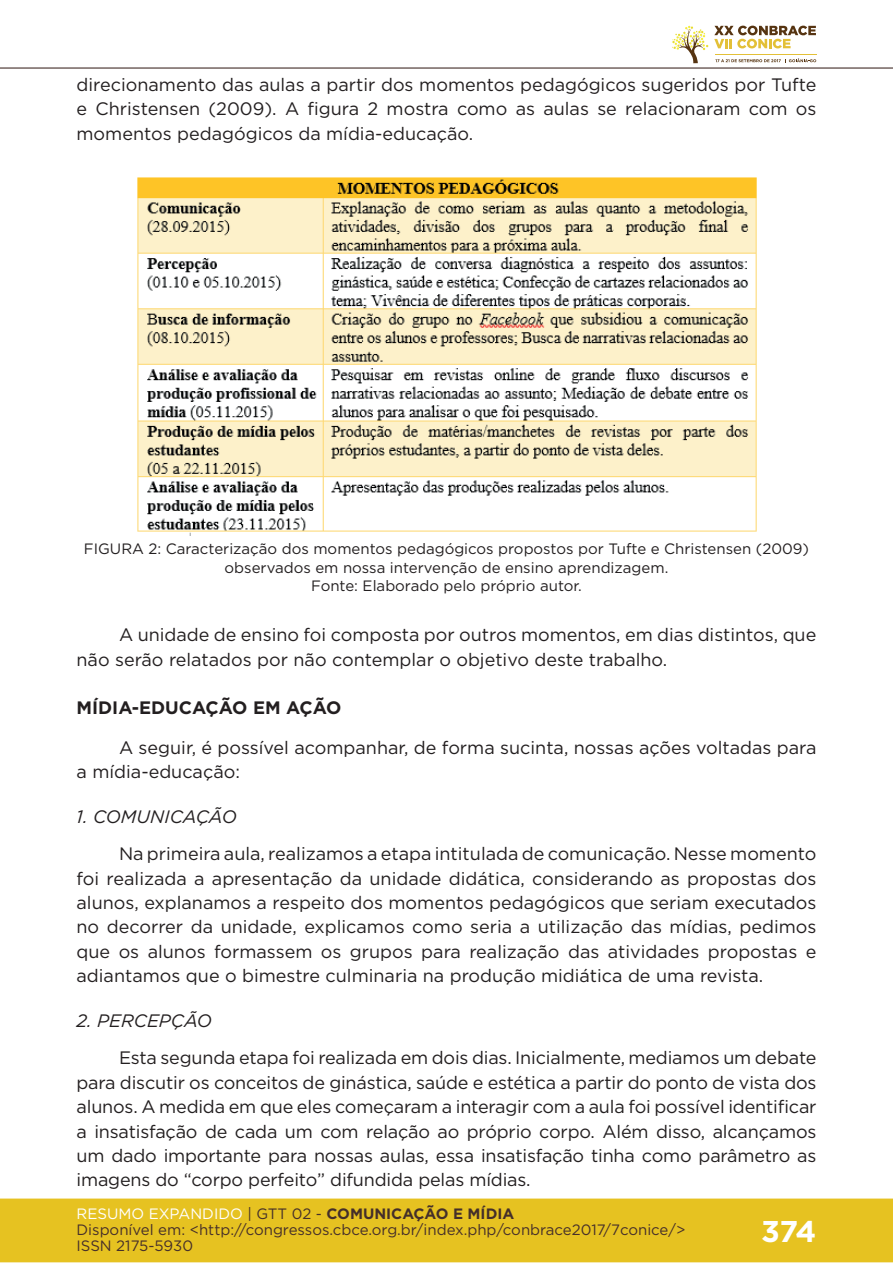
<style>
.page{position:relative;width:893px;height:1263px;background:#fff}
.page>*{position:absolute;margin:0;border:0;box-sizing:border-box;transform-origin:0 0}
.t1{font:700 30px "Gotham";color:#fff}
.t2{font:18px/24.5px "Gotham";color:#231f20;text-align:justify}
.t3{font:italic 18px "Gotham";color:#231f20}
.t4{font:700 18px "Gotham";color:#231f20}
.t5{font:15px/18.5px "Gotham";color:#231f20;text-align:center}
.t6{font:15px/16px "Gotham";color:#462f2a}
.s1{color:#fff}
.s2{color:#442f2a}
.s3{font-weight:700;color:#442f2a}
</style>
<div class="page">
<div style="left:0;top:1198px;width:893px;height:64px;background:#e6c221;border:2px solid #e6c221"></div>
<hr style="left:0;top:67px;width:893px;height:2px;background:#442f2a">
<svg style="left:672px;top:26px;width:144px;height:37px"></svg>
<img style="left:137px;top:177px;width:620px;height:359px">
<p class="t2" style="left:77px;top:72px;width:741px">direcionamento das aulas a partir dos momentos pedagógicos sugeridos por Tufte e Christensen (2009). A figura 2 mostra como as aulas se relacionaram com os momentos pedagógicos da mídia-educação.</p>
<p class="t5" style="left:84px;top:539px;width:726px">FIGURA 2: Caracterização dos momentos pedagógicos propostos por Tufte e Christensen (2009) observados em nossa intervenção de ensino aprendizagem.<br>Fonte: Elaborado pelo próprio autor.</p>
<p class="t2" style="left:77px;top:622px;width:741px;text-indent:43px">A unidade de ensino foi composta por outros momentos, em dias distintos, que não serão relatados por não contemplar o objetivo deste trabalho.</p>
<p class="t4" style="left:77px;top:696px;width:266px">MÍDIA-EDUCAÇÃO EM AÇÃO</p>
<p class="t2" style="left:77px;top:735px;width:741px;text-indent:43px">A seguir, é possível acompanhar, de forma sucinta, nossas ações voltadas para a mídia-educação:</p>
<p class="t3" style="left:77px;top:805px;width:162px">1. COMUNICAÇÃO</p>
<p class="t2" style="left:77px;top:841px;width:741px;text-indent:43px">Na primeira aula, realizamos a etapa intitulada de comunicação. Nesse momento foi realizada a apresentação da unidade didática, considerando as propostas dos alunos, explanamos a respeito dos momentos pedagógicos que seriam executados no decorrer da unidade, explicamos como seria a utilização das mídias, pedimos que os alunos formassem os grupos para realização das atividades propostas e adiantamos que o bimestre culminaria na produção midiática de uma revista.</p>
<p class="t3" style="left:77px;top:1009px;width:137px">2. PERCEPÇÃO</p>
<p class="t2" style="left:77px;top:1045px;width:741px;text-indent:43px">Esta segunda etapa foi realizada em dois dias. Inicialmente, mediamos um debate para discutir os conceitos de ginástica, saúde e estética a partir do ponto de vista dos alunos. A medida em que eles começaram a interagir com a aula foi possível identificar a insatisfação de cada um com relação ao próprio corpo. Além disso, alcançamos um dado importante para nossas aulas, essa insatisfação tinha como parâmetro as imagens do “corpo perfeito” difundida pelas mídias.</p>
<p class="t6" style="left:77px;top:1205px;width:610px"><span class="s1">RESUMO EXPANDIDO</span> <span class="s2">| GTT 02 -</span> <span class="s3">COMUNICAÇÃO E MÍDIA<br></span>Disponível em: &lt;http://congressos.cbce.org.br/index.php/conbrace2017/7conice/&gt;<br>ISSN 2175-5930</p>
<h1 class="t1" style="left:761px;top:1212px;width:57px">374</h1>
</div>
